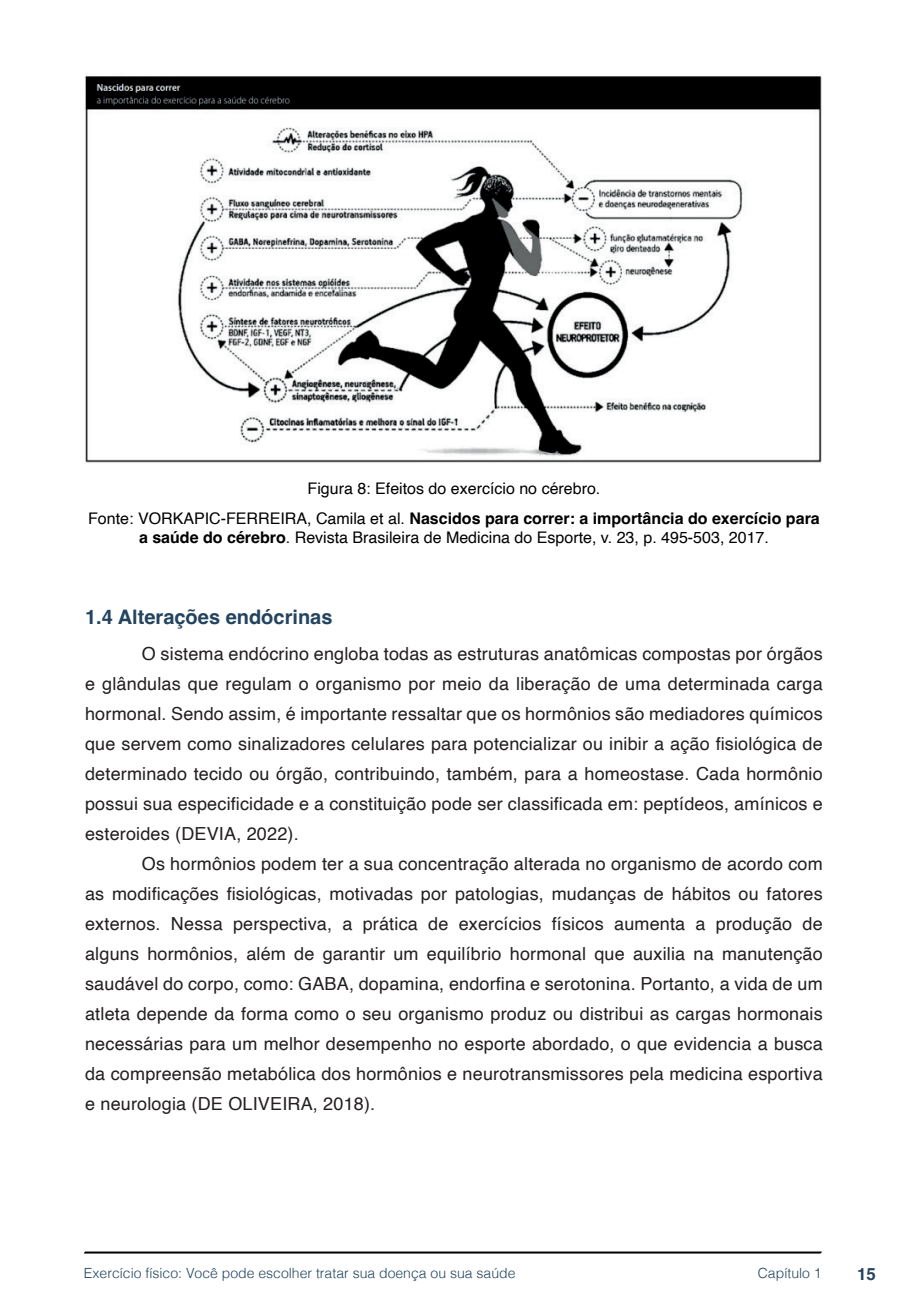
<style>
.page{position:relative;width:908px;height:1304px;background:#fff}
.page>*{position:absolute;margin:0;border:0;box-sizing:border-box;transform-origin:0 0}
.t1{font:700 20px "Helvetica";color:#23445f}
.t2{font:18px/30px "Helvetica";letter-spacing:.01em;color:#231f20;text-align:justify}
.t3{font:700 16.8px "Helvetica";color:#23445f}
.t4{font:16px/30.6px "Helvetica";color:#000;text-align:center}
.t5{font:300 14px "Helvetica";color:#23445f}
.s1{font-weight:700}
</style>
<div class="page">
<svg style="left:84px;top:1251px;width:737px;height:3px;background:#515151"></svg>
<img style="left:85px;top:75px;width:737px;height:388px">
<p class="t4" style="left:88px;top:473px;width:732px">Figura 8: Efeitos do exercício no cérebro.<br>Fonte: VORKAPIC-FERREIRA, Camila et al. <span class="s1">Nascidos para correr: a importância do exercício para</span></p>
<p class="t4" style="left:139px;top:523px;width:631px"><span class="s1">a saúde do cérebro</span>. Revista Brasileira de Medicina do Esporte, v. 23, p. 495-503, 2017.</p>
<p class="t1" style="left:85px;top:605px;width:249px">1.4 Alterações endócrinas</p>
<p class="t2" style="left:85px;top:639px;width:738px;text-indent:57px">O sistema endócrino engloba todas as estruturas anatômicas compostas por órgãos e glândulas que regulam o organismo por meio da liberação de uma determinada carga hormonal. Sendo assim, é importante ressaltar que os hormônios são mediadores químicos que servem como sinalizadores celulares para potencializar ou inibir a ação fisiológica de determinado tecido ou órgão, contribuindo, também, para a homeostase. Cada hormônio possui sua especificidade e a constituição pode ser classificada em: peptídeos, amínicos e esteroides (DEVIA, 2022).</p>
<p class="t2" style="left:85px;top:849px;width:738px;text-indent:57px">Os hormônios podem ter a sua concentração alterada no organismo de acordo com as modificações fisiológicas, motivadas por patologias, mudanças de hábitos ou fatores externos. Nessa perspectiva, a prática de exercícios físicos aumenta a produção de alguns hormônios, além de garantir um equilíbrio hormonal que auxilia na manutenção saudável do corpo, como: GABA, dopamina, endorfina e serotonina. Portanto, a vida de um atleta depende da forma como o seu organismo produz ou distribui as cargas hormonais necessárias para um melhor desempenho no esporte abordado, o que evidencia a busca da compreensão metabólica dos hormônios e neurotransmissores pela medicina esportiva e neurologia (DE OLIVEIRA, 2018).</p>
<p class="t5" style="left:84px;top:1261px;width:433px">Exercício físico: Você pode escolher tratar sua doença ou sua saúde</p>
<p class="t5" style="left:757px;top:1261px;width:65px">Capítulo 1</p>
<p class="t3" style="left:856px;top:1264px;width:20px">15</p>
</div>
